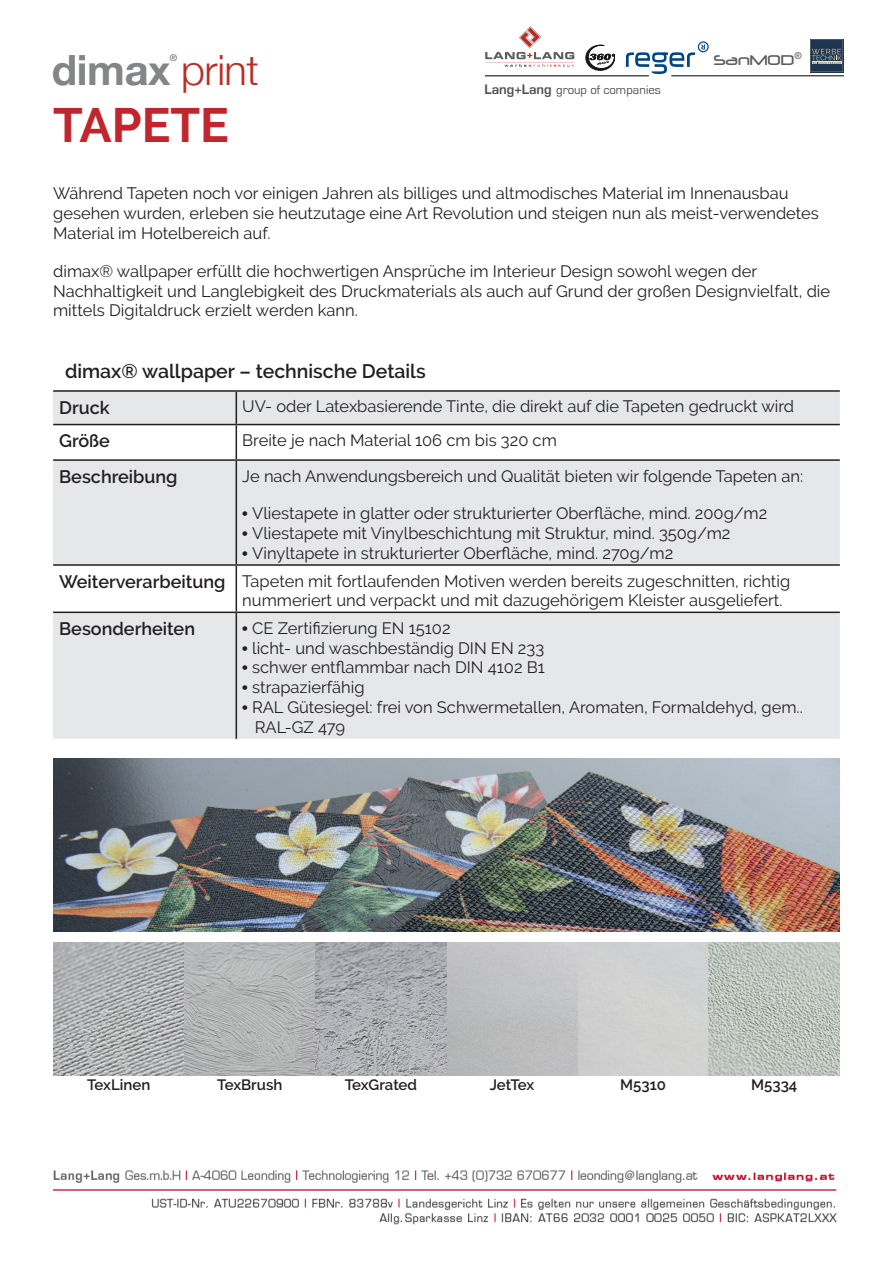
<style>
.page{position:relative;width:893px;height:1263px;background:#fff}
.page>*{position:absolute;margin:0;border:0;box-sizing:border-box;transform-origin:0 0}
.Absatzformat_3{font:700 48px "Raleway";color:#c0262d}
.t1{font:700 41.7px "Helvetica Neue";letter-spacing:-.01em;color:#848586}
.Unteruberschrift{font:600 19.5px "Raleway";color:#231f20}
.Unteruberschrift-2{font:600 18px "Raleway";color:#231f20}
.Text{font:16.5px/19.8px "Raleway";color:#231f20}
.t2{font:16.5px "Neuropol";color:#5b5b5b}
.Unteruberschrift-3{font:600 15px "Raleway";color:#231f20}
.t3{font:12.75px "Eurostile";color:rgb(21 22 22/.75)}
.t4{font:700 9.3px "Helvetica Neue";color:#848586}
.s1{font-weight:600}
.s2{font-weight:300;color:#bc2b21}
.s3{font-family:"Times"}
</style>
<div class="page">
<svg style="left:586px;top:45px;width:29px;height:26px"></svg>
<svg style="left:485px;top:26px;width:89px;height:41px"></svg>
<svg style="left:626px;top:41px;width:83px;height:33px"></svg>
<hr style="left:485px;top:76px;width:163px;height:1px;background:#151616">
<div style="left:485px;top:75px;width:164px;height:1px;border:1px solid #151616"></div>
<hr style="left:672px;top:76px;width:171px;height:1px;background:#151616">
<div style="left:672px;top:75px;width:172px;height:1px;border:1px solid #151616"></div>
<svg style="left:810px;top:39px;width:33px;height:34px"></svg>
<svg style="left:810px;top:40px;width:33px;height:32px"></svg>
<img style="left:53px;top:1170px;width:784px;height:55px">
<svg style="left:53px;top:392px;width:787px;height:347px;fill:#e6e7e9"></svg>
<hr style="left:53px;top:390px;width:183px;height:2px;background:#231f20">
<hr style="left:236px;top:390px;width:604px;height:2px;background:#231f20">
<hr style="left:236px;top:392px;width:1px;height:32px;background:#231f20">
<hr style="left:53px;top:424px;width:183px;height:1px;background:#231f20">
<hr style="left:236px;top:424px;width:604px;height:1px;background:#231f20">
<hr style="left:236px;top:425px;width:1px;height:34px;background:#231f20">
<hr style="left:53px;top:459px;width:183px;height:2px;background:#231f20">
<hr style="left:236px;top:459px;width:604px;height:2px;background:#231f20">
<hr style="left:236px;top:461px;width:1px;height:103px;background:#231f20">
<hr style="left:53px;top:564px;width:183px;height:2px;background:#231f20">
<hr style="left:236px;top:564px;width:604px;height:2px;background:#231f20">
<hr style="left:236px;top:566px;width:1px;height:45px;background:#231f20">
<hr style="left:53px;top:611px;width:183px;height:2px;background:#231f20">
<hr style="left:236px;top:611px;width:604px;height:2px;background:#231f20">
<hr style="left:236px;top:613px;width:1px;height:126px;background:#231f20">
<img style="left:53px;top:942px;width:787px;height:134px">
<img style="left:53px;top:759px;width:787px;height:172px">
<p class="t4" style="left:170px;top:52px;width:9px">®</p>
<p class="t2" style="left:714px;top:51px;width:90px">SanMOD<sup>®</sup></p>
<p class="t3" style="left:484px;top:83px;width:178px"><span class="s1">Lang+Lang</span> group of companies</p>
<h2 class="t1" style="left:52px;top:44px;width:209px">dimax <span class="s2">print</span></h2>
<p class="Absatzformat_3" style="left:53px;top:98px;width:177px">TAPETE</p>
<p class="Text" style="left:53px;top:184px;width:767px">Während Tapeten noch vor einigen Jahren als billiges und altmodisches Material im Innenausbau gesehen wurden, erleben sie heutzutage eine Art Revolution und steigen nun als meist-verwendetes<br>Material im Hotelbereich auf.</p>
<p class="Text" style="left:53px;top:261px;width:779px">dimax® wallpaper erfüllt die hochwertigen Ansprüche im Interieur Design sowohl wegen der<br>Nachhaltigkeit und Langlebigkeit des Druckmaterials als auch auf Grund der großen Designvielfalt, die mittels Digitaldruck erzielt werden kann.</p>
<p class="Unteruberschrift" style="left:65px;top:360px;width:362px">dimax® wallpaper – technische Details</p>
<p class="Unteruberschrift-2" style="left:59px;top:397px;width:52px">Druck</p>
<p class="Text" style="left:242px;top:397px;width:553px">UV- oder Latexbasierende Tinte, die direkt auf die Tapeten gedruckt wird</p>
<p class="Unteruberschrift-2" style="left:59px;top:431px;width:52px">Größe</p>
<p class="Text" style="left:242px;top:430px;width:316px">Breite je nach Material 106 cm bis 320 cm</p>
<p class="Unteruberschrift-2" style="left:59px;top:466px;width:120px">Beschreibung</p>
<p class="Text" style="left:242px;top:466px;width:562px">Je nach Anwendungsbereich und Qualität bieten wir folgende Tapeten an:</p>
<p class="Text" style="left:242px;top:504px;width:526px"><span class="s3">•</span> Vliestapete in glatter oder strukturierter Oberfläche, mind. 200g/m2</p>
<p class="Text" style="left:242px;top:523px;width:490px"><span class="s3">•</span> Vliestapete mit Vinylbeschichtung mit Struktur, mind. 350g/m2</p>
<p class="Text" style="left:242px;top:543px;width:432px"><span class="s3">•</span> Vinyltapete in strukturierter Oberfläche, mind. 270g/m2</p>
<p class="Unteruberschrift-2" style="left:59px;top:571px;width:168px">Weiterverarbeitung</p>
<p class="Text" style="left:242px;top:571px;width:549px">Tapeten mit fortlaufenden Motiven werden bereits zugeschnitten, richtig nummeriert und verpackt und mit dazugehörigem Kleister ausgeliefert.</p>
<p class="Unteruberschrift-2" style="left:59px;top:618px;width:137px">Besonderheiten</p>
<p class="Text" style="left:242px;top:618px;width:210px"><span class="s3">•</span> CE Zertifizierung EN 15102</p>
<p class="Text" style="left:242px;top:638px;width:303px"><span class="s3">•</span> licht- und waschbeständig DIN EN 233</p>
<p class="Text" style="left:242px;top:658px;width:304px"><span class="s3">•</span> schwer entflammbar nach DIN 4102 B1</p>
<p class="Text" style="left:242px;top:677px;width:124px"><span class="s3">•</span> strapazierfähig</p>
<p class="Text" style="left:242px;top:697px;width:562px"><span class="s3">•</span> RAL Gütesiegel: frei von Schwermetallen, Aromaten, Formaldehyd, gem..</p>
<p class="Text" style="left:255px;top:717px;width:92px">RAL-GZ 479</p>
<p class="Unteruberschrift-3" style="left:87px;top:1076px;width:65px">TexLinen</p>
<p class="Unteruberschrift-3" style="left:217px;top:1076px;width:67px">TexBrush</p>
<p class="Unteruberschrift-3" style="left:345px;top:1076px;width:74px">TexGrated</p>
<p class="Unteruberschrift-3" style="left:490px;top:1076px;width:46px">JetTex</p>
<p class="Unteruberschrift-3" style="left:620px;top:1076px;width:47px">M5310</p>
<p class="Unteruberschrift-3" style="left:751px;top:1076px;width:48px">M5334</p>
</div>
